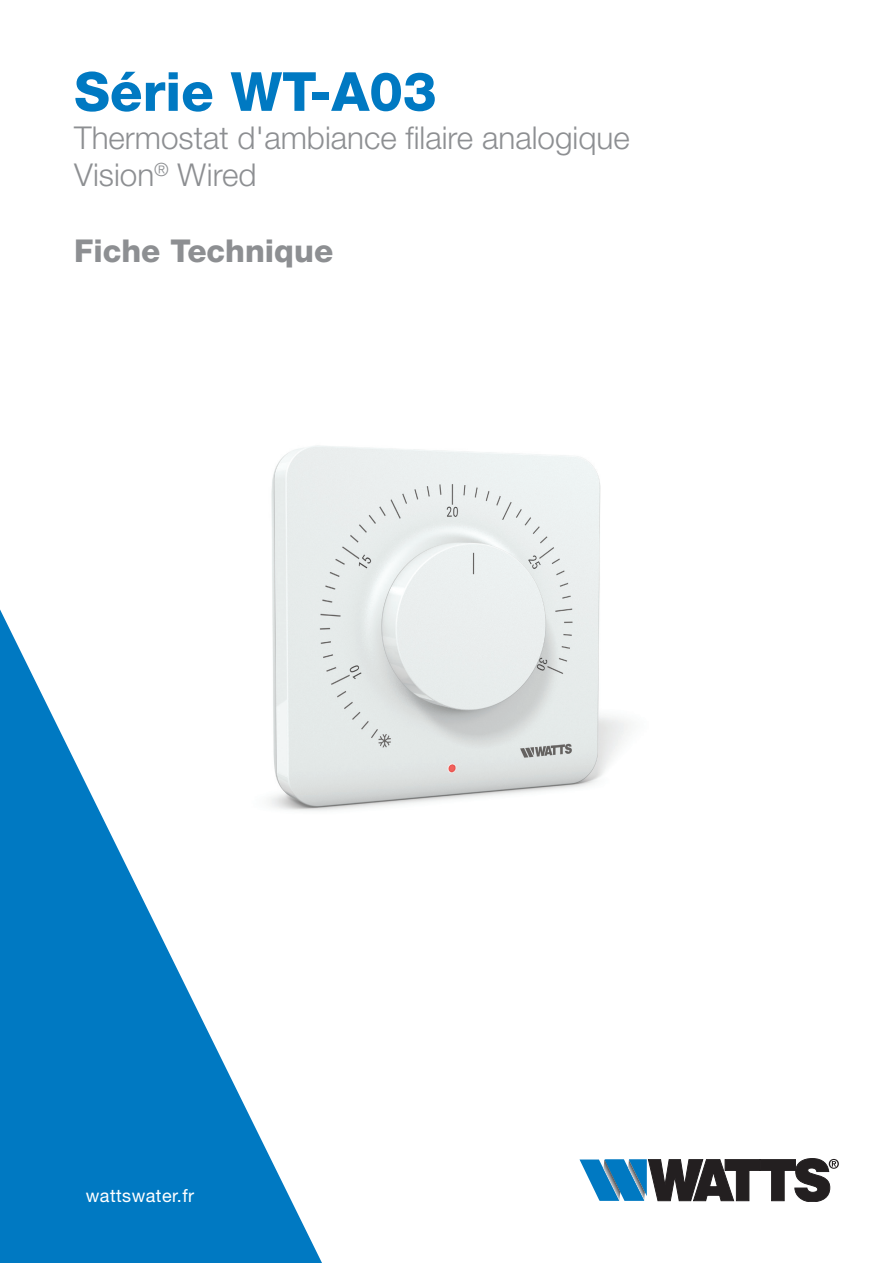
<style>
.page{position:relative;width:893px;height:1263px;background:#fff}
.page>*{position:absolute;margin:0;border:0;box-sizing:border-box;transform-origin:0 0}
.Watts_Headline{font:800 54px "Helvetica Neue LT Std";color:#0079c2}
.Watts_Headline-2{font:300 31.5px "Helvetica Neue LT Std";color:#8d8f92}
.Watts_Headline-3{font:800 31.5px "Helvetica Neue LT Std";color:#8d8f92}
.t1{font:18px "Helvetica Neue LT Std";letter-spacing:.025em;color:#fff}
</style>
<div class="page">
<svg style="left:580px;top:1158px;width:259px;height:44px"></svg>
<svg style="left:0;top:609px;width:322px;height:654px;fill:#0079c2"></svg>
<img style="left:245px;top:445px;width:384px;height:379px">
<p class="Watts_Headline" style="left:74px;top:59px;width:364px">Série WT-A03</p>
<p class="Watts_Headline-2" style="left:74px;top:118px;width:557px">Thermostat d'ambiance filaire analogique</p>
<p class="Watts_Headline-2" style="left:74px;top:156px;width:184px">Vision<sup>®</sup> Wired</p>
<p class="Watts_Headline-3" style="left:74px;top:232px;width:261px">Fiche Technique</p>
<p class="t1" style="left:86px;top:1185px;width:110px">wattswater.fr</p>
</div>
